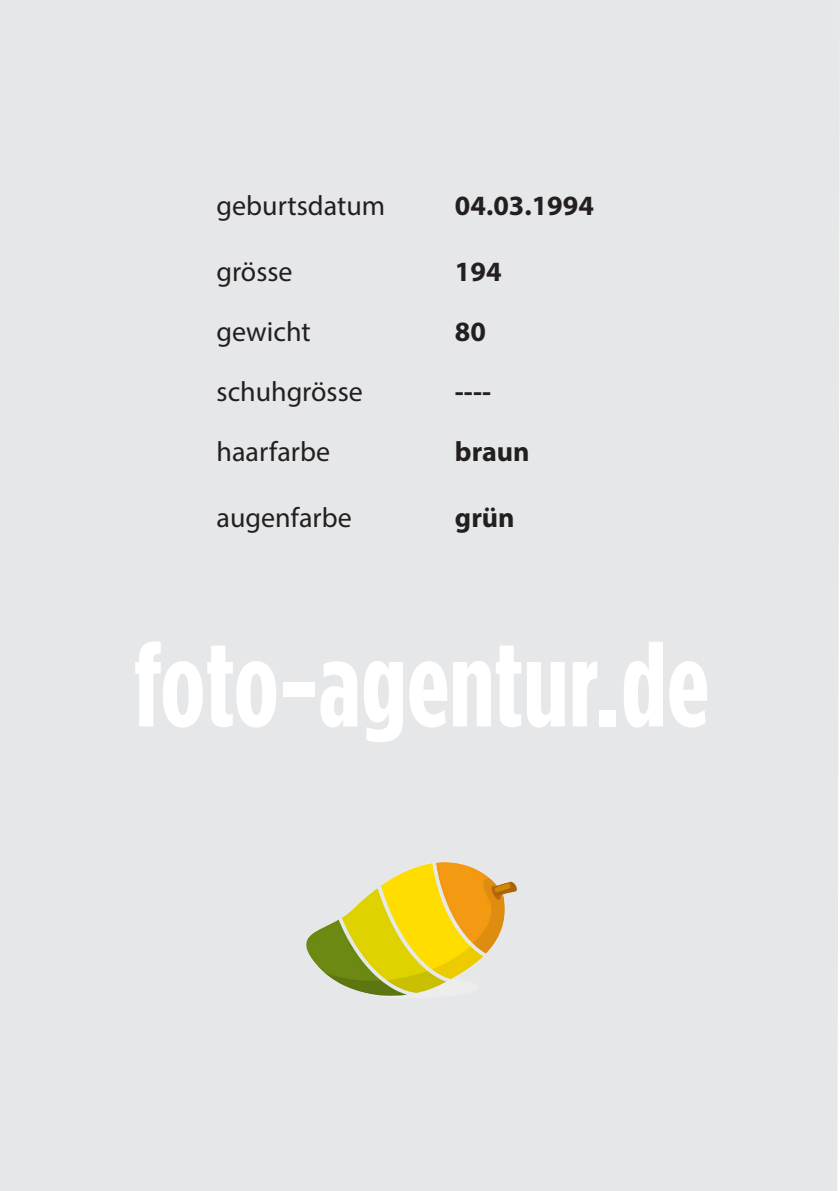
<style>
.page{position:relative;width:840px;height:1191px;background:#fff}
.page>*{position:absolute;margin:0;border:0;box-sizing:border-box;transform-origin:0 0}
.t1{font:700 120px "Gotham Condensed";color:#fff}
.t2{font:28px "Myriad Pro";color:#231f20}
.t3{font:700 28px "Myriad Pro";color:#231f20}
</style>
<div class="page">
<div style="left:0;top:0;width:839px;height:1191px;background:#e6e7e9"></div>
<img style="left:297px;top:849px;width:226px;height:158px">
<p class="t2" style="left:216px;top:188px;width:170px">geburtsdatum</p>
<p class="t3" style="left:454px;top:187px;width:140px">04.03.1994</p>
<p class="t2" style="left:216px;top:255px;width:77px">grösse</p>
<p class="t3" style="left:454px;top:254px;width:48px">194</p>
<p class="t2" style="left:216px;top:315px;width:96px">gewicht</p>
<p class="t3" style="left:454px;top:314px;width:33px">80</p>
<p class="t2" style="left:216px;top:374px;width:148px">schuhgrösse</p>
<p class="t3" style="left:454px;top:373px;width:38px">----</p>
<p class="t2" style="left:216px;top:434px;width:115px">haarfarbe</p>
<p class="t3" style="left:454px;top:433px;width:76px">braun</p>
<p class="t2" style="left:216px;top:500px;width:137px">augenfarbe</p>
<p class="t3" style="left:454px;top:499px;width:61px">grün</p>
<p class="t1" style="left:134px;top:617px;width:576px">foto-agentur.de</p>
</div>
